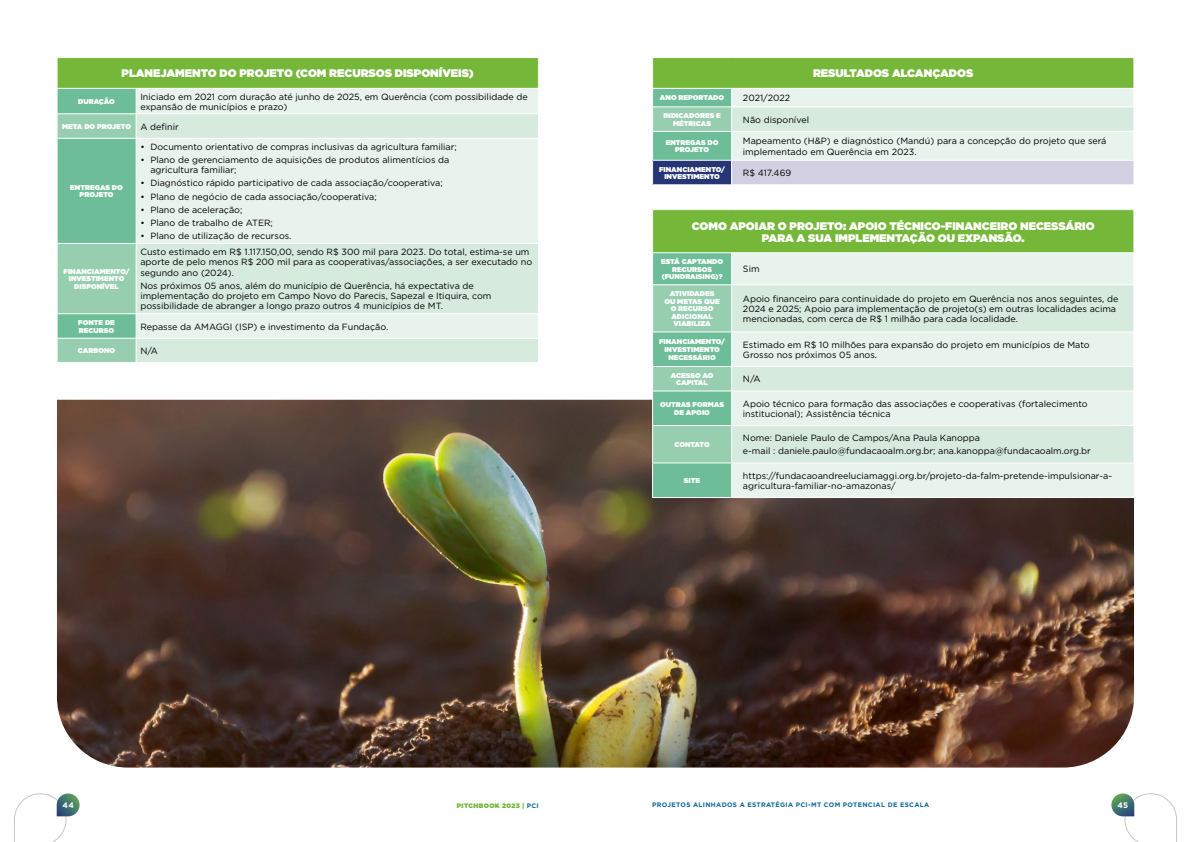
<style>
.page{position:relative;width:1191px;height:842px;background:#fff}
.page>*{position:absolute;margin:0;border:0;box-sizing:border-box;transform-origin:0 0}
.t1{font:900 11px/11.9px "Gotham";color:#fff;text-align:center}
.t2{font:9px/10.4px "Gotham";color:#000}
.t3{font:700 8px "Gotham";color:#fff}
.t4{font:900 7px/7.6px "Gotham";color:#fff;text-align:center}
.t5{font:900 7px "Gotham";letter-spacing:-.02em;color:#fff}
.t6{font:900 7px "Gotham";letter-spacing:-.025em;color:#fff}
.t7{font:700 6.5px "Gotham";letter-spacing:.05em;color:#10669a}
.t8{font:900 6.5px "Gotham";letter-spacing:.05em;color:#75b839}
.s1{font-weight:400;font-size:9px;color:#000}
.s2{font-weight:700;color:#10669a}
</style>
<div class="page">
<svg style="left:14px;top:793px;width:52px;height:49px"></svg>
<svg style="left:1124px;top:793px;width:52px;height:49px"></svg>
<svg style="left:57px;top:793px;width:23px;height:23px"></svg>
<svg style="left:1111px;top:793px;width:23px;height:23px"></svg>
<img style="left:57px;top:400px;width:1077px;height:367px">
<div style="left:57px;top:58px;width:481px;height:30px;background:#75b839"></div>
<div style="left:137px;top:89px;width:401px;height:24px;background:#e7f3ec"></div>
<svg style="left:137px;top:114px;width:401px;height:248px;background:#dfeee5"></svg>
<hr style="left:57px;top:58px;width:1px;height:30px;background:#fff">
<svg style="left:57px;top:89px;width:80px;height:273px;background:#83c6a5"></svg>
<hr style="left:136px;top:113px;width:403px;height:1px;background:#fff">
<hr style="left:136px;top:138px;width:403px;height:1px;background:#fff">
<hr style="left:136px;top:243px;width:403px;height:1px;background:#fff">
<hr style="left:136px;top:313px;width:403px;height:1px;background:#fff">
<hr style="left:136px;top:338px;width:403px;height:1px;background:#fff">
<div style="left:652px;top:58px;width:481px;height:30px;background:#75b839"></div>
<hr style="left:652px;top:58px;width:1px;height:30px;background:#fff">
<svg style="left:652px;top:88px;width:482px;height:96px;background:#cbddd9"></svg>
<hr style="left:731px;top:131px;width:403px;height:1px;background:#fff">
<hr style="left:731px;top:160px;width:403px;height:1px;background:#fff">
<div style="left:652px;top:210px;width:481px;height:43px;background:#75b839"></div>
<div style="left:732px;top:253px;width:401px;height:244px;background:#e7f3ec"></div>
<svg style="left:732px;top:285px;width:401px;height:178px;background:#dcede3"></svg>
<hr style="left:652px;top:252px;width:79px;height:1px;background:#fff">
<hr style="left:652px;top:210px;width:1px;height:42px;background:#fff">
<hr style="left:731px;top:252px;width:403px;height:1px;background:#fff">
<hr style="left:731px;top:366px;width:403px;height:1px;background:#fff">
<svg style="left:1133px;top:367px;width:1px;height:24px"></svg>
<hr style="left:1133px;top:391px;width:1px;height:34px;background:#fff">
<hr style="left:1133px;top:426px;width:1px;height:37px;background:#fff">
<hr style="left:1133px;top:463px;width:1px;height:34px;background:#fff">
<hr style="left:731px;top:391px;width:403px;height:1px;background:#fff">
<hr style="left:731px;top:425px;width:403px;height:1px;background:#fff">
<hr style="left:731px;top:463px;width:403px;height:1px;background:#fff">
<hr style="left:731px;top:497px;width:403px;height:1px;background:#fff">
<hr style="left:731px;top:284px;width:403px;height:1px;background:#fff">
<hr style="left:731px;top:332px;width:403px;height:1px;background:#fff">
<svg style="left:652px;top:253px;width:80px;height:244px;background:#86c7a7"></svg>
<hr style="left:731px;top:426px;width:1px;height:37px;background:#fff">
<hr style="left:731px;top:463px;width:1px;height:34px;background:#fff">
<hr style="left:652px;top:463px;width:79px;height:1px;background:#fff">
<hr style="left:652px;top:497px;width:79px;height:1px;background:#fff">
<hr style="left:652px;top:391px;width:79px;height:1px;background:#fff">
<hr style="left:652px;top:391px;width:1px;height:34px;background:#fff">
<hr style="left:731px;top:391px;width:1px;height:34px;background:#fff">
<hr style="left:652px;top:425px;width:79px;height:1px;background:#fff">
<p class="t1" style="left:122px;top:67px;width:354px">PLANEJAMENTO DO PROJETO (COM RECURSOS DISPONÍVEIS)</p>
<p class="t5" style="left:78px;top:96px;width:38px">DURAÇÃO</p>
<p class="t2" style="left:140px;top:92px;width:389px;line-height:9.7px">Iniciado em 2021 com duração até junho de 2025, em Querência (com possibilidade de expansão de municípios e prazo)</p>
<p class="t4" style="left:62px;top:122px;width:118px">META DO PROJETO <span class="s1">A definir</span></p>
<p class="t4" style="left:70px;top:183px;width:54px">ENTREGAS DO<br>PROJETO</p>
<p class="t4" style="left:64px;top:267px;width:67px">FINANCIAMENTO/<br>INVESTIMENTO<br>DISPONÍVEL</p>
<p class="t2" style="left:140px;top:141px;width:318px">• Documento orientativo de compras inclusivas da agricultura familiar;</p>
<p class="t2" style="left:150px;top:154px;width:301px;text-indent:-10px">• Plano de gerenciamento de aquisições de produtos alimentícios da agricultura familiar;</p>
<p class="t2" style="left:140px;top:178px;width:304px">• Diagnóstico rápido participativo de cada associação/cooperativa;</p>
<p class="t2" style="left:140px;top:191px;width:238px">• Plano de negócio de cada associação/cooperativa;</p>
<p class="t2" style="left:140px;top:204px;width:103px">• Plano de aceleração;</p>
<p class="t2" style="left:140px;top:217px;width:134px">• Plano de trabalho de ATER;</p>
<p class="t2" style="left:140px;top:231px;width:153px">• Plano de utilização de recursos.</p>
<p class="t2" style="left:140px;top:246px;width:393px">Custo estimado em R$ 1.117.150,00, sendo R$ 300 mil para 2023. Do total, estima-se um aporte de pelo menos R$ 200 mil para as cooperativas/associações, a ser executado no segundo ano (2024).</p>
<p class="t2" style="left:140px;top:280px;width:353px">Nos próximos 05 anos, além do município de Querência, há expectativa de implementação do projeto em Campo Novo do Parecis, Sapezal e Itiquira, com possibilidade de abranger a longo prazo outros 4 municípios de MT.</p>
<p class="t4" style="left:78px;top:319px;width:38px;text-align:left">FONTE DE<br>RECURSO</p>
<p class="t2" style="left:140px;top:321px;width:249px">Repasse da AMAGGI (ISP) e investimento da Fundação.</p>
<p class="t4" style="left:78px;top:347px;width:39px">CARBONO</p>
<p class="t2" style="left:140px;top:345px;width:19px">N/A</p>
<p class="t1" style="left:813px;top:67px;width:162px">RESULTADOS ALCANÇADOS</p>
<p class="t4" style="left:660px;top:94px;width:66px">ANO REPORTADO</p>
<p class="t2" style="left:743px;top:93px;width:49px">2021/2022</p>
<p class="t4" style="left:663px;top:112px;width:59px">INDICADORES E<br>MÉTRICAS</p>
<p class="t2" style="left:743px;top:114px;width:68px">Não disponível</p>
<p class="t4" style="left:666px;top:138px;width:54px">ENTREGAS DO<br>PROJETO</p>
<p class="t2" style="left:743px;top:136px;width:365px">Mapeamento (H&amp;P) e diagnóstico (Mandú) para a concepção do projeto que será implementado em Querência em 2023.</p>
<p class="t4" style="left:659px;top:165px;width:67px">FINANCIAMENTO/<br>INVESTIMENTO</p>
<p class="t2" style="left:743px;top:168px;width:50px">R$ 417.469</p>
<p class="t1" style="left:692px;top:220px;width:404px">COMO APOIAR O PROJETO: APOIO TÉCNICO-FINANCEIRO NECESSÁRIO<br>PARA A SUA IMPLEMENTAÇÃO OU EXPANSÃO.</p>
<p class="t4" style="left:661px;top:258px;width:63px">ESTÁ CAPTANDO<br>RECURSOS (FUNDRAISING)?</p>
<p class="t2" style="left:743px;top:264px;width:18px">Sim</p>
<p class="t4" style="left:664px;top:290px;width:57px">ATIVIDADES<br>OU METAS QUE<br>O RECURSO<br>ADICIONAL<br>VIABILIZA</p>
<p class="t2" style="left:743px;top:293px;width:377px">Apoio financeiro para continuidade do projeto em Querência nos anos seguintes, de<br>2024 e 2025; Apoio para implementação de projeto(s) em outras localidades acima mencionadas, com cerca de R$ 1 milhão para cada localidade.</p>
<p class="t4" style="left:659px;top:338px;width:67px">FINANCIAMENTO/<br>INVESTIMENTO<br>NECESSÁRIO</p>
<p class="t2" style="left:743px;top:339px;width:348px">Estimado em R$ 10 milhões para expansão do projeto em municípios de Mato<br>Grosso nos próximos 05 anos.</p>
<p class="t4" style="left:671px;top:371px;width:44px">ACESSO AO<br>CAPITAL</p>
<p class="t2" style="left:743px;top:374px;width:19px">N/A</p>
<p class="t4" style="left:660px;top:401px;width:65px">OUTRAS FORMAS<br>DE APOIO</p>
<p class="t2" style="left:743px;top:398px;width:346px">Apoio técnico para formação das associações e cooperativas (fortalecimento institucional); Assistência técnica</p>
<p class="t6" style="left:674px;top:440px;width:37px">CONTATO</p>
<p class="t2" style="left:743px;top:431px;width:349px;line-height:13.2px">Nome: Daniele Paulo de Campos/Ana Paula Kanoppa<br>e-mail : daniele.paulo@fundacaoalm.org.br; ana.kanoppa@fundacaoalm.org.br</p>
<p class="t4" style="left:684px;top:477px;width:18px">SITE</p>
<p class="t2" style="left:743px;top:470px;width:371px">https://fundacaoandreeluciamaggi.org.br/projeto-da-falm-pretende-impulsionar-a&shy;agricultura-familiar-no-amazonas/</p>
<p class="t3" style="left:62px;top:800px;width:13px">44</p>
<p class="t8" style="left:457px;top:801px;width:83px">PITCHBOOK 2023 | <span class="s2">PCI</span></p>
<p class="t7" style="left:652px;top:801px;width:278px">PROJETOS ALINHADOS A ESTRATÉGIA PCI-MT COM POTENCIAL DE ESCALA</p>
<p class="t3" style="left:1117px;top:800px;width:12px">45</p>
</div>
